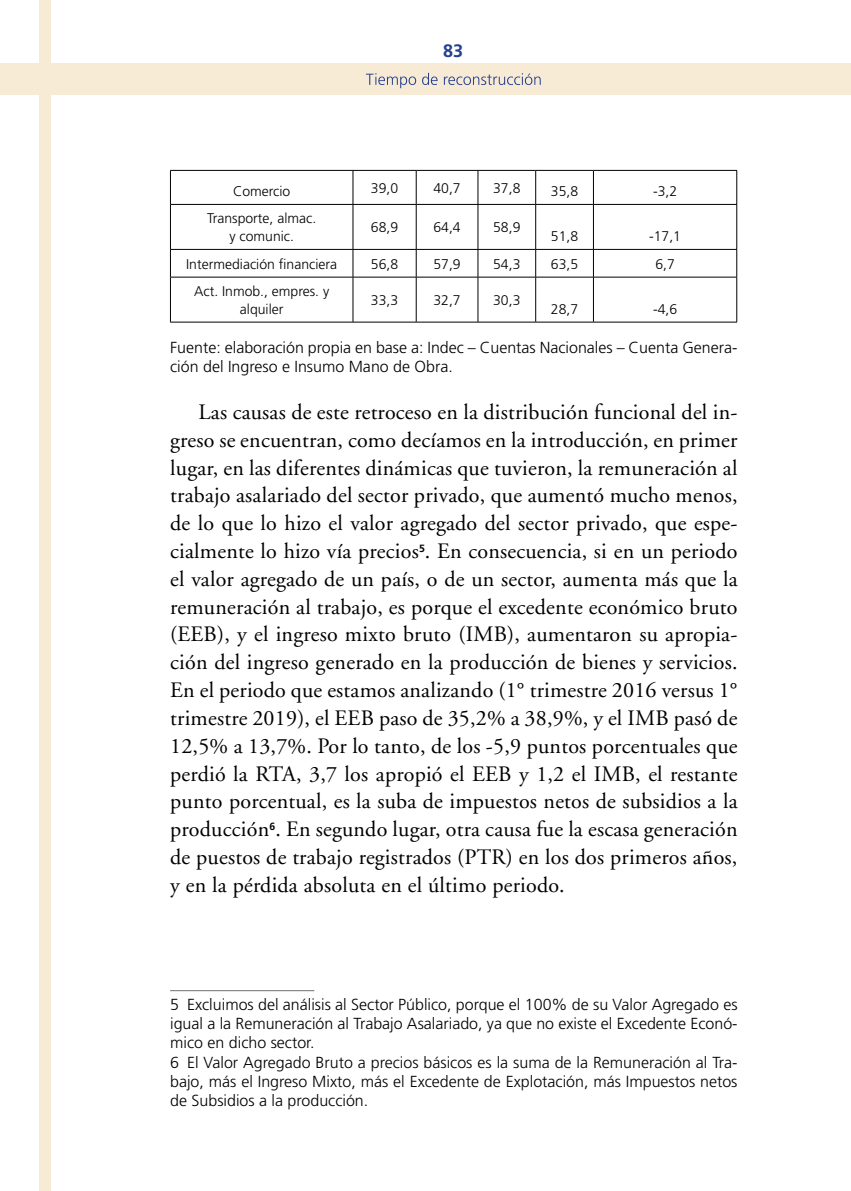
<style>
.page{position:relative;width:851px;height:1191px;background:#fff}
.page>*{position:absolute;margin:0;border:0;box-sizing:border-box;transform-origin:0 0}
.TEXTO_-_Copia{font:22px/27.8px "Adobe Garamond";letter-spacing:.01em;color:#000;text-align:justify}
.t1{font:700 18px "Frutiger";color:#25408f}
.Texto_nota_pie{font:300 16px/19.2px "Frutiger";color:#000;text-align:justify}
.Cuadros{font:300 14px/18px "Frutiger";color:#000;text-align:center}
</style>
<div class="page">
<div style="left:0;top:64px;width:850px;height:31px;background:#f7ebd5"></div>
<div style="left:40px;top:0;width:11px;height:1191px;background:#f7ebd5"></div>
<svg style="left:366px;top:73px;width:174px;height:15px"></svg>
<hr style="left:416px;top:171px;width:1px;height:33px;background:#000">
<hr style="left:477px;top:171px;width:1px;height:33px;background:#000">
<hr style="left:535px;top:171px;width:1px;height:33px;background:#000">
<hr style="left:593px;top:170px;width:144px;height:1px;background:#000">
<hr style="left:593px;top:171px;width:1px;height:33px;background:#000">
<hr style="left:416px;top:205px;width:1px;height:44px;background:#000">
<hr style="left:477px;top:205px;width:1px;height:44px;background:#000">
<hr style="left:535px;top:205px;width:1px;height:44px;background:#000">
<hr style="left:593px;top:204px;width:144px;height:1px;background:#000">
<hr style="left:593px;top:205px;width:1px;height:44px;background:#000">
<hr style="left:353px;top:249px;width:63px;height:1px;background:#000">
<hr style="left:416px;top:249px;width:62px;height:1px;background:#000">
<svg style="left:416px;top:250px;width:1px;height:27px"></svg>
<hr style="left:478px;top:249px;width:57px;height:1px;background:#000">
<svg style="left:477px;top:250px;width:1px;height:27px"></svg>
<hr style="left:535px;top:249px;width:58px;height:1px;background:#000">
<svg style="left:535px;top:250px;width:1px;height:27px"></svg>
<hr style="left:593px;top:249px;width:144px;height:1px;background:#000">
<svg style="left:593px;top:250px;width:1px;height:27px"></svg>
<hr style="left:353px;top:277px;width:63px;height:1px;background:#000">
<hr style="left:416px;top:277px;width:62px;height:1px;background:#000">
<hr style="left:416px;top:277px;width:1px;height:45px;background:#000">
<hr style="left:478px;top:277px;width:57px;height:1px;background:#000">
<hr style="left:477px;top:277px;width:1px;height:45px;background:#000">
<hr style="left:535px;top:277px;width:58px;height:1px;background:#000">
<hr style="left:535px;top:277px;width:1px;height:45px;background:#000">
<hr style="left:593px;top:277px;width:144px;height:1px;background:#000">
<hr style="left:593px;top:277px;width:1px;height:45px;background:#000">
<hr style="left:736px;top:171px;width:1px;height:33px;background:#000">
<hr style="left:736px;top:205px;width:1px;height:44px;background:#000">
<svg style="left:170px;top:170px;width:183px;height:152px"></svg>
<svg style="left:736px;top:250px;width:1px;height:27px"></svg>
<hr style="left:170px;top:277px;width:1px;height:45px;background:#000">
<hr style="left:736px;top:277px;width:1px;height:45px;background:#000">
<hr style="left:170px;top:322px;width:183px;height:1px;background:#000">
<hr style="left:353px;top:322px;width:63px;height:1px;background:#000">
<hr style="left:416px;top:322px;width:62px;height:1px;background:#000">
<hr style="left:478px;top:322px;width:57px;height:1px;background:#000">
<hr style="left:535px;top:322px;width:58px;height:1px;background:#000">
<hr style="left:593px;top:322px;width:144px;height:1px;background:#000">
<hr style="left:353px;top:170px;width:63px;height:1px;background:#000">
<hr style="left:416px;top:170px;width:62px;height:1px;background:#000">
<hr style="left:478px;top:170px;width:57px;height:1px;background:#000">
<hr style="left:535px;top:170px;width:58px;height:1px;background:#000">
<hr style="left:353px;top:204px;width:63px;height:1px;background:#000">
<hr style="left:416px;top:204px;width:62px;height:1px;background:#000">
<hr style="left:478px;top:204px;width:57px;height:1px;background:#000">
<hr style="left:535px;top:204px;width:58px;height:1px;background:#000">
<hr style="left:170px;top:990px;width:144px;height:1px;background:#6d6e71">
<p class="t1" style="left:443px;top:40px;width:22px">83</p>
<p class="Cuadros" style="left:233px;top:182px;width:59px">Comercio</p>
<p class="Cuadros" style="left:371px;top:179px;width:29px">39,0</p>
<p class="Cuadros" style="left:433px;top:179px;width:29px">40,7</p>
<p class="Cuadros" style="left:493px;top:179px;width:29px">37,8</p>
<p class="Cuadros" style="left:551px;top:182px;width:29px">35,8</p>
<p class="Cuadros" style="left:653px;top:182px;width:26px">-3,2</p>
<p class="Cuadros" style="left:207px;top:209px;width:111px">Transporte, almac.</p>
<p class="Cuadros" style="left:229px;top:227px;width:66px">y comunic.</p>
<p class="Cuadros" style="left:371px;top:218px;width:29px">68,9</p>
<p class="Cuadros" style="left:433px;top:218px;width:29px">64,4</p>
<p class="Cuadros" style="left:493px;top:218px;width:29px">58,9</p>
<p class="Cuadros" style="left:551px;top:227px;width:29px">51,8</p>
<p class="Cuadros" style="left:649px;top:227px;width:33px">-17,1</p>
<p class="Cuadros" style="left:186px;top:255px;width:152px">Intermediación financiera</p>
<p class="Cuadros" style="left:371px;top:255px;width:29px">56,8</p>
<p class="Cuadros" style="left:433px;top:255px;width:29px">57,9</p>
<p class="Cuadros" style="left:493px;top:255px;width:29px">54,3</p>
<p class="Cuadros" style="left:551px;top:255px;width:29px">63,5</p>
<p class="Cuadros" style="left:655px;top:255px;width:21px">6,7</p>
<p class="Cuadros" style="left:194px;top:282px;width:137px">Act. Inmob., empres. y alquiler</p>
<p class="Cuadros" style="left:371px;top:291px;width:29px">33,3</p>
<p class="Cuadros" style="left:433px;top:291px;width:29px">32,7</p>
<p class="Cuadros" style="left:493px;top:291px;width:29px">30,3</p>
<p class="Cuadros" style="left:551px;top:300px;width:29px">28,7</p>
<p class="Cuadros" style="left:653px;top:300px;width:26px">-4,6</p>
<p class="Texto_nota_pie" style="left:170px;top:337px;width:568px">Fuente: elaboración propia en base a: Indec – Cuentas Nacionales – Cuenta Genera&shy;ción del Ingreso e Insumo Mano de Obra.</p>
<p class="TEXTO_-_Copia" style="left:170px;top:399px;width:569px;text-indent:28px">Las causas de este retroceso en la distribución funcional del in&shy;greso se encuentran, como decíamos en la introducción, en primer lugar, en las diferentes dinámicas que tuvieron, la remuneración al trabajo asalariado del sector privado, que aumentó mucho menos, de lo que lo hizo el valor agregado del sector privado, que espe&shy;cialmente lo hizo vía precios<sup>5</sup>. En consecuencia, si en un periodo el valor agregado de un país, o de un sector, aumenta más que la remuneración al trabajo, es porque el excedente económico bruto (EEB), y el ingreso mixto bruto (IMB), aumentaron su apropia&shy;ción del ingreso generado en la producción de bienes y servicios.<br>En el periodo que estamos analizando (1° trimestre 2016 versus 1° trimestre 2019), el EEB paso de 35,2% a 38,9%, y el IMB pasó de 12,5% a 13,7%. Por lo tanto, de los -5,9 puntos porcentuales que perdió la RTA, 3,7 los apropió el EEB y 1,2 el IMB, el restante punto porcentual, es la suba de impuestos netos de subsidios a la producción<sup>6</sup>. En segundo lugar, otra causa fue la escasa generación de puestos de trabajo registrados (PTR) en los dos primeros años, y en la pérdida absoluta en el último periodo.</p>
<p class="Texto_nota_pie" style="left:170px;top:994px;width:568px">5 Excluimos del análisis al Sector Público, porque el 100% de su Valor Agregado es igual a la Remuneración al Trabajo Asalariado, ya que no existe el Excedente Econó&shy;mico en dicho sector.</p>
<p class="Texto_nota_pie" style="left:170px;top:1052px;width:568px">6 El Valor Agregado Bruto a precios básicos es la suma de la Remuneración al Tra&shy;bajo, más el Ingreso Mixto, más el Excedente de Explotación, más Impuestos netos de Subsidios a la producción.</p>
</div>
